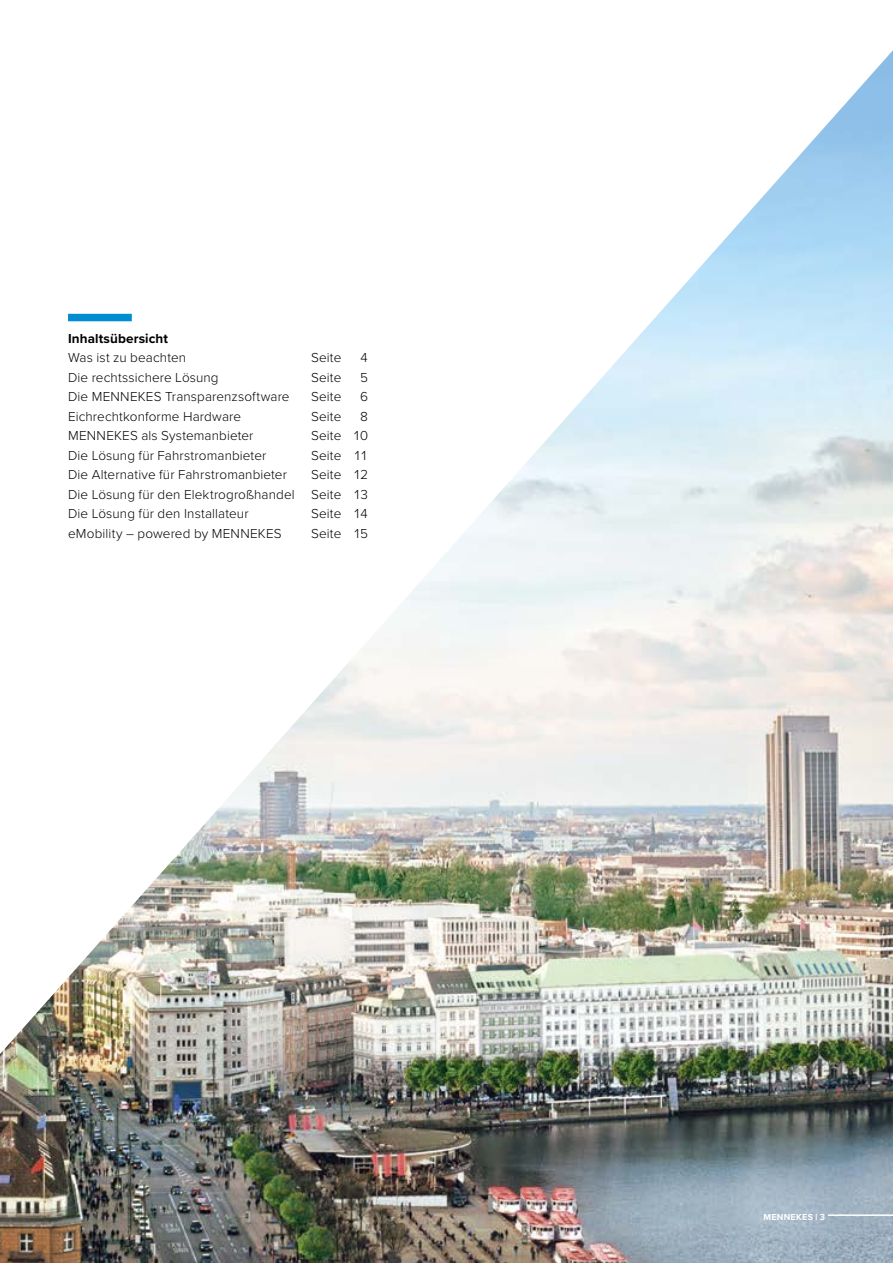
<style>
.page{position:relative;width:893px;height:1263px;background:#fff}
.page>*{position:absolute;margin:0;border:0;box-sizing:border-box;transform-origin:0 0}
.t1{font:300 13.5px/19.5px "Proxima Nova";letter-spacing:.01em;color:#000;text-align:justify}
.t2{font:700 13.5px "Proxima Nova";letter-spacing:.005em;color:#000}
.t3{font:700 9px "Proxima Nova";letter-spacing:.03em;color:#fff}
.s1{font-family:"Proxima Nova Extrabld";font-weight:400}
</style>
<div class="page">
<img style="left:0;top:50px;width:893px;height:1213px">
<hr style="left:828px;top:1214px;width:65px;height:2px;background:#fff">
<div style="left:68px;top:314px;width:64px;height:7px;background:#008dd1"></div>
<p class="t2" style="left:68px;top:328px;width:102px">Inhaltsübersicht</p>
<p class="t1" style="left:68px;top:347px;width:120px">Was ist zu beachten</p>
<p class="t1" style="left:311px;top:347px;width:32px">Seite</p>
<p class="t1" style="left:360px;top:347px;width:9px">4</p>
<p class="t1" style="left:68px;top:367px;width:152px">Die rechtssichere Lösung</p>
<p class="t1" style="left:311px;top:367px;width:32px">Seite</p>
<p class="t1" style="left:360px;top:367px;width:9px">5</p>
<p class="t1" style="left:68px;top:386px;width:223px">Die MENNEKES Transparenzsoftware</p>
<p class="t1" style="left:311px;top:386px;width:32px">Seite</p>
<p class="t1" style="left:360px;top:386px;width:9px">6</p>
<p class="t1" style="left:68px;top:406px;width:175px">Eichrechtkonforme Hardware</p>
<p class="t1" style="left:311px;top:406px;width:32px">Seite</p>
<p class="t1" style="left:360px;top:406px;width:9px">8</p>
<p class="t1" style="left:68px;top:425px;width:187px">MENNEKES als Systemanbieter</p>
<p class="t1" style="left:311px;top:425px;width:59px">Seite 10</p>
<p class="t1" style="left:68px;top:445px;width:200px">Die Lösung für Fahrstromanbieter</p>
<p class="t1" style="left:311px;top:445px;width:58px">Seite 11</p>
<p class="t1" style="left:68px;top:464px;width:220px">Die Alternative für Fahrstromanbieter</p>
<p class="t1" style="left:68px;top:464px;width:302px;text-indent:243px">Seite 12<br>Die Lösung für den Elektrogroßhandel Seite 13<br>Die Lösung für den Installateur</p>
<p class="t1" style="left:311px;top:503px;width:58px">Seite 14</p>
<p class="t1" style="left:68px;top:523px;width:215px">eMobility – powered by MENNEKES</p>
<p class="t1" style="left:311px;top:523px;width:58px">Seite 15</p>
<p class="t3" style="left:763px;top:1211px;width:63px">MENNEKES <span class="s1">|</span> 3</p>
</div>
